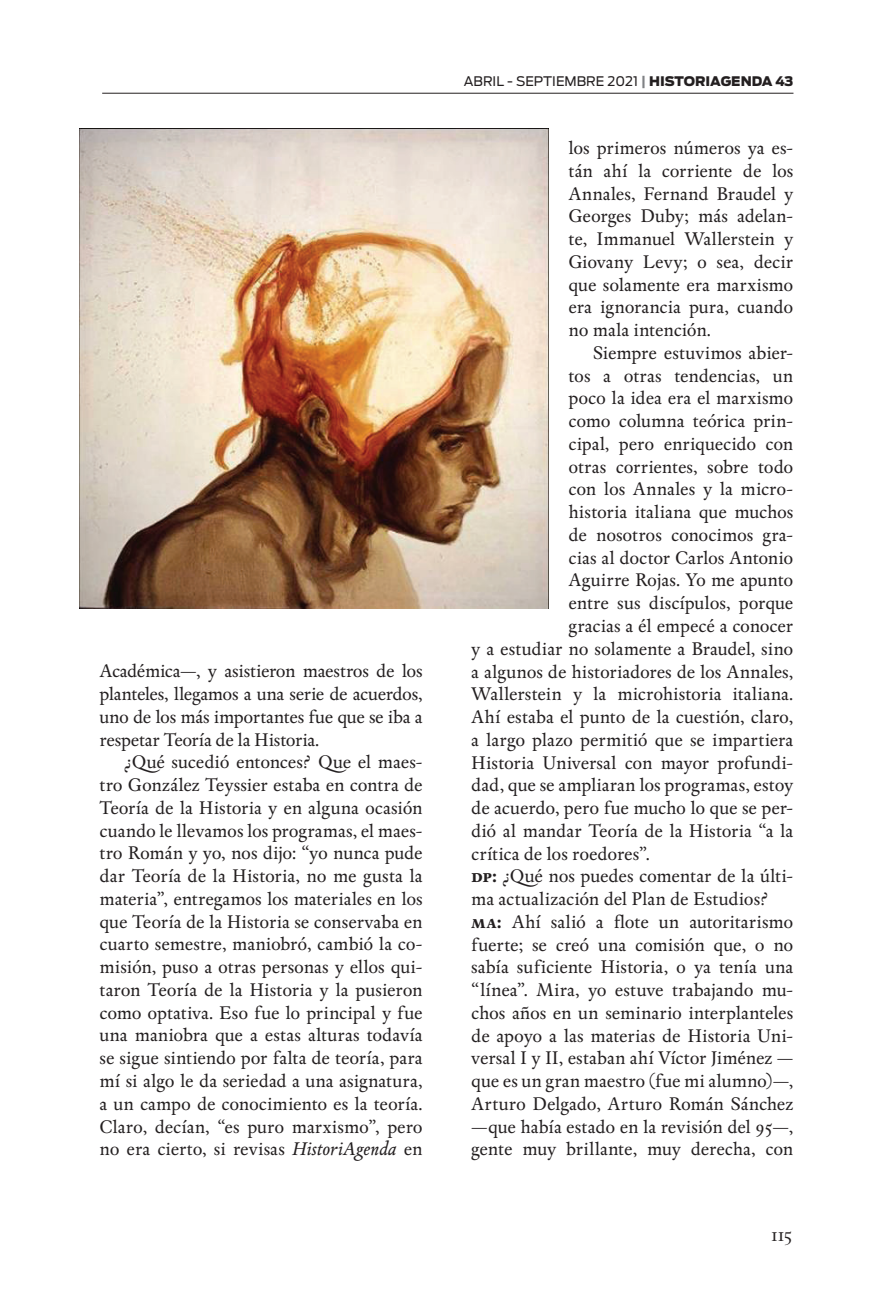
<style>
.page{position:relative;width:893px;height:1290px;background:#fff}
.page>*{position:absolute;margin:0;border:0;box-sizing:border-box;transform-origin:0 0}
.t1{font:21px "Wessex";color:#231f20}
.t2{font:19.25px/22.8px "Espinosa Nova";letter-spacing:-.005em;color:#231f20;text-align:justify}
.t3{font:13.12px "Antenna";color:#231f20}
.s1{font-style:italic}
.s2{font-weight:700;color:#808285}
.s3{font-weight:900}
.s4{font-weight:700}
</style>
<div class="page">
<hr style="left:102px;top:93px;width:691px;height:1px;background:#231f20">
<img style="left:79px;top:128px;width:470px;height:480px">
<p class="t2" style="left:100px;top:660px;width:325px">Académica—, y asistieron maestros de los planteles, llegamos a una serie de acuerdos, uno de los más importantes fue que se iba a respetar Teoría de la Historia.</p>
<p class="t2" style="left:100px;top:751px;width:325px;text-indent:25px">¿Qué sucedió entonces? Que el maes&shy;tro González Teyssier estaba en contra de Teoría de la Historia y en alguna ocasión cuando le llevamos los programas, el maes&shy;tro Román y yo, nos dijo: “yo nunca pude dar Teoría de la Historia, no me gusta la materia”, entregamos los materiales en los que Teoría de la Historia se conservaba en cuarto semestre, maniobró, cambió la co&shy;misión, puso a otras personas y ellos qui&shy;taron Teoría de la Historia y la pusieron como optativa. Eso fue lo principal y fue una maniobra que a estas alturas todavía se sigue sintiendo por falta de teoría, para mí si algo le da seriedad a una asignatura, a un campo de conocimiento es la teoría.<br>Claro, decían, “es puro marxismo”, pero no era cierto, si revisas <span class="s1">HistoriAgenda</span> en</p>
<p class="t3" style="left:464px;top:73px;width:331px">ABRIL - SEPTIEMBRE 2021 <span class="s2">|</span> <span class="s3">HISTORIAGENDA 43</span></p>
<p class="t2" style="left:568px;top:137px;width:226px">los primeros números ya es&shy;tán ahí la corriente de los Annales, Fernand Braudel y Georges Duby; más adelan&shy;te, Immanuel Wallerstein y Giovany Levy; o sea, decir que solamente era marxismo era ignorancia pura, cuando no mala intención.</p>
<p class="t2" style="left:593px;top:342px;width:202px">Siempre estuvimos abier-</p>
<p class="t2" style="left:568px;top:365px;width:226px">tos a otras tendencias, un</p>
<p class="t2" style="left:568px;top:387px;width:226px">poco la idea era el marxismo</p>
<p class="t2" style="left:568px;top:410px;width:226px">como columna teórica prin-</p>
<p class="t2" style="left:568px;top:433px;width:226px">cipal, pero enriquecido con</p>
<p class="t2" style="left:568px;top:456px;width:226px">otras corrientes, sobre todo</p>
<p class="t2" style="left:568px;top:478px;width:226px">con los Annales y la micro-</p>
<p class="t2" style="left:568px;top:501px;width:226px">historia italiana que muchos</p>
<p class="t2" style="left:568px;top:524px;width:226px">de nosotros conocimos gra-</p>
<p class="t2" style="left:568px;top:547px;width:226px">cias al doctor Carlos Antonio</p>
<p class="t2" style="left:568px;top:569px;width:226px">Aguirre Rojas. Yo me apunto</p>
<p class="t2" style="left:568px;top:592px;width:226px">entre sus discípulos, porque</p>
<p class="t2" style="left:568px;top:615px;width:226px">gracias a él empecé a conocer</p>
<p class="t2" style="left:471px;top:638px;width:324px">y a estudiar no solamente a Braudel, sino</p>
<p class="t2" style="left:471px;top:660px;width:324px">a algunos de historiadores de los Annales,</p>
<p class="t2" style="left:471px;top:683px;width:324px">Wallerstein y la microhistoria italiana.</p>
<p class="t2" style="left:471px;top:706px;width:324px">Ahí estaba el punto de la cuestión, claro,</p>
<p class="t2" style="left:471px;top:729px;width:324px">a largo plazo permitió que se impartiera</p>
<p class="t2" style="left:471px;top:751px;width:324px">Historia Universal con mayor profundi-</p>
<p class="t2" style="left:471px;top:774px;width:324px">dad, que se ampliaran los programas, estoy</p>
<p class="t2" style="left:471px;top:797px;width:324px">de acuerdo, pero fue mucho lo que se per-</p>
<p class="t2" style="left:471px;top:820px;width:324px">dió al mandar Teoría de la Historia “a la</p>
<p class="t2" style="left:471px;top:842px;width:180px">crítica de los roedores”.</p>
<p class="t2" style="left:471px;top:865px;width:324px"><span class="s4">dp:</span> ¿Qué nos puedes comentar de la últi-</p>
<p class="t2" style="left:471px;top:888px;width:299px">ma actualización del Plan de Estudios?</p>
<p class="t2" style="left:471px;top:911px;width:324px"><span class="s4">ma:</span> Ahí salió a flote un autoritarismo</p>
<p class="t2" style="left:471px;top:933px;width:324px">fuerte; se creó una comisión que, o no</p>
<p class="t2" style="left:471px;top:956px;width:324px">sabía suficiente Historia, o ya tenía una</p>
<p class="t2" style="left:471px;top:979px;width:324px">“línea”. Mira, yo estuve trabajando mu-</p>
<p class="t2" style="left:471px;top:1002px;width:324px">chos años en un seminario interplanteles</p>
<p class="t2" style="left:471px;top:1024px;width:324px">de apoyo a las materias de Historia Uni-</p>
<p class="t2" style="left:471px;top:1047px;width:324px">versal I y II, estaban ahí Víctor Jiménez —</p>
<p class="t2" style="left:471px;top:1070px;width:324px">que es un gran maestro (fue mi alumno)—,</p>
<p class="t2" style="left:471px;top:1093px;width:324px">Arturo Delgado, Arturo Román Sánchez</p>
<p class="t2" style="left:471px;top:1115px;width:324px">—que había estado en la revisión del 95—,</p>
<p class="t2" style="left:471px;top:1138px;width:324px">gente muy brillante, muy derecha, con</p>
<p class="t1" style="left:771px;top:1223px;width:23px">115</p>
</div>
